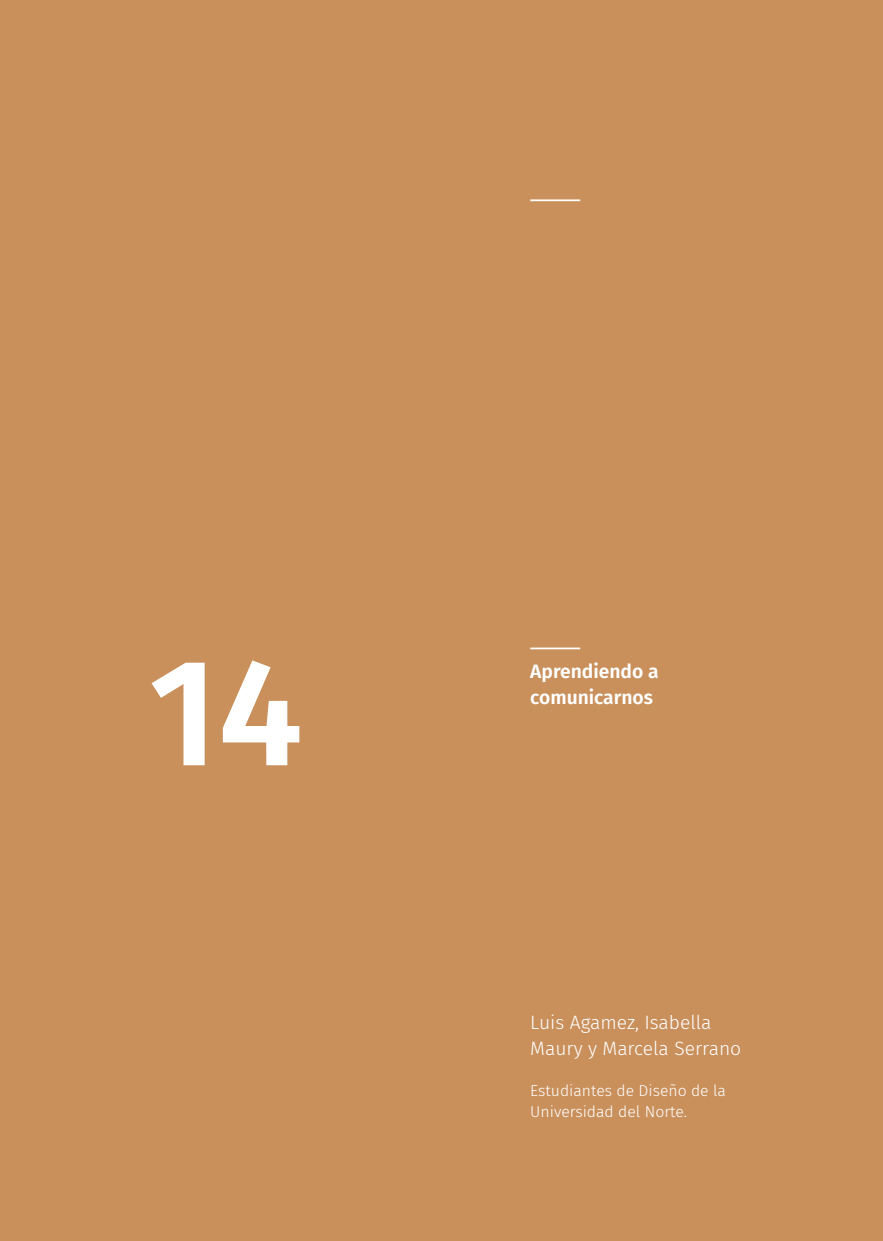
<style>
.page{position:relative;width:883px;height:1241px;background:#fff}
.page>*{position:absolute;margin:0;border:0;box-sizing:border-box;transform-origin:0 0}
.t1{font:600 152.08px "Fira Sans";color:#fff}
.t2{font:300 19.25px/26.2px "Fira Sans";color:#fff}
.t3{font:600 19.25px/26.2px "Fira Sans";color:#fff}
.t4{font:300 15.75px/21px "Fira Sans";color:#fff}
</style>
<div class="page">
<div style="left:0;top:0;width:883px;height:1240px;background:#c9905c"></div>
<hr style="left:530px;top:647px;width:50px;height:2px;background:#fff">
<hr style="left:530px;top:199px;width:50px;height:2px;background:#fff">
<p class="t1" style="left:149px;top:587px;width:156px">14</p>
<p class="t3" style="left:530px;top:657px;width:130px">Aprendiendo a comunicarnos</p>
<p class="t2" style="left:530px;top:1008px;width:212px">Luis Agamez, Isabella<br>Maury y Marcela Serrano</p>
<p class="t4" style="left:530px;top:1079px;width:197px">Estudiantes de Diseño de la<br>Universidad del Norte.</p>
</div>
